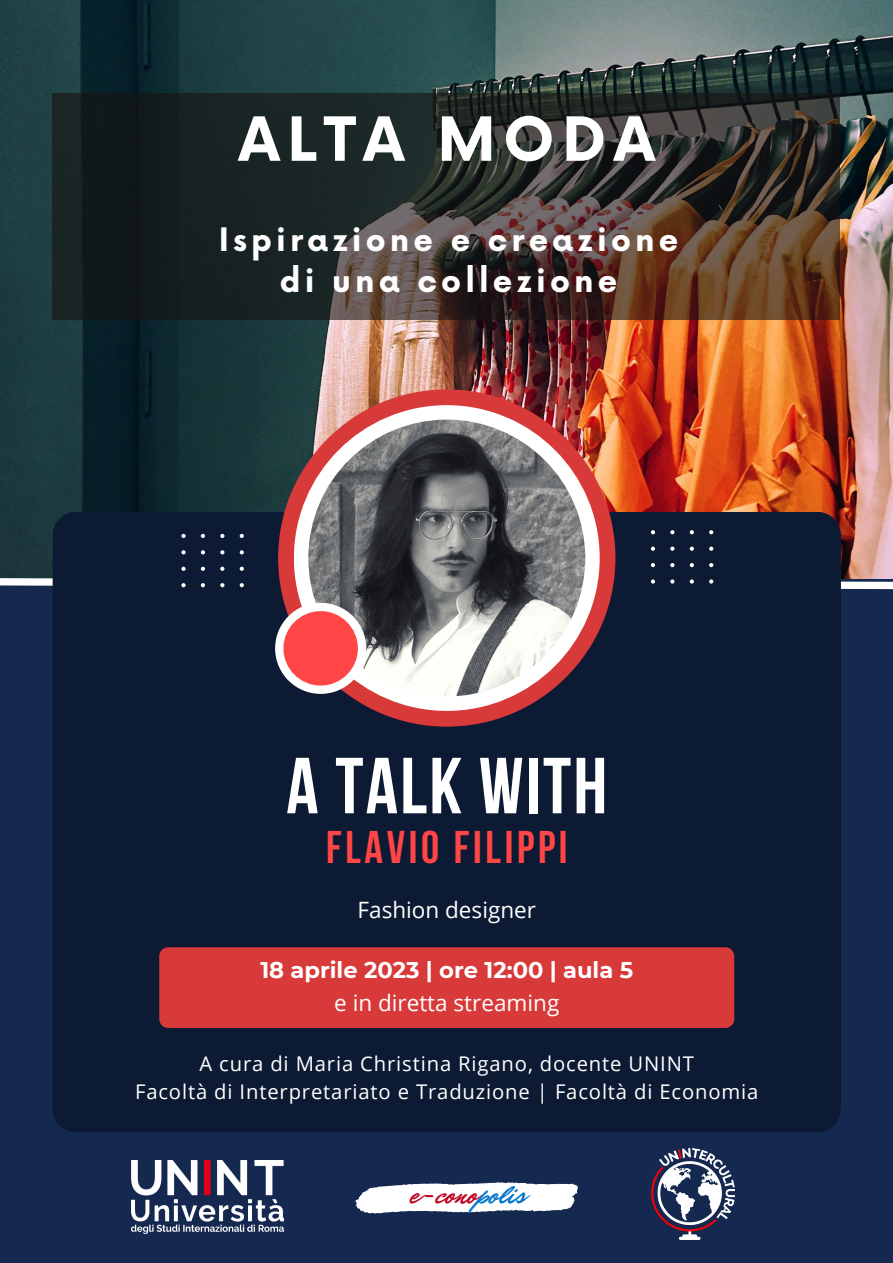
<style>
.page{position:relative;width:893px;height:1263px;background:#142850}
.page>*{position:absolute;margin:0;border:0;box-sizing:border-box;transform-origin:0 0}
.t1{font:700 79.28px "Bebas Neue";letter-spacing:.03em;color:#fff}
.t2{font:700 59.25px "Now";letter-spacing:.13em;color:#fff}
.t3{font:700 45.6px "Bebas Neue";letter-spacing:.08em;color:#ff4545}
.t4{font:700 31.5px/40.5px "Now";letter-spacing:.13em;color:#fff;text-align:center}
.t5{font:27.9px "Mr Dafoe";color:#c1001f}
.t6{font:700 22.58px "Montserrat";color:#fff}
.t7{font:22.5px "Open Sans";color:#fff}
.t8{font:20.25px/28.1px "Open Sans";letter-spacing:.04em;color:#fff;text-align:center}
.s1{color:#0076cc}
</style>
<div class="page">
<img style="left:0;top:0;width:893px;height:530px">
<div style="left:53px;top:512px;width:788px;height:620px;background:#0d1a34;border-radius:23px"></div>
<div style="left:159px;top:947px;width:575px;height:81px;background:#d83a3a;border-radius:9px"></div>
<div style="left:278px;top:389px;width:337px;height:338px;background:#d83a3a;border-radius:50%"></div>
<div style="left:294px;top:405px;width:305px;height:306px;background:#fff;border-radius:50%"></div>
<img style="left:308px;top:420px;width:277px;height:276px;border-radius:50%">
<div style="left:275px;top:603px;width:91px;height:91px;background:#fff;border-radius:50%"></div>
<div style="left:283px;top:611px;width:75px;height:74px;background:#ff4545;border-radius:50%"></div>
<svg style="left:0;top:530px;width:893px;height:63px"></svg>
<img style="left:131px;top:1160px;width:152px;height:73px">
<svg style="left:53px;top:94px;width:787px;height:226px"></svg>
<img style="left:651px;top:1149px;width:83px;height:91px">
<svg style="left:355px;top:1182px;width:223px;height:32px"></svg>
<h2 class="t2" style="left:239px;top:107px;width:418px">ALTA MODA</h2>
<h3 class="t4" style="left:219px;top:222px;width:461px">Ispirazione e creazione di una collezione</h3>
<h1 class="t1" style="left:286px;top:754px;width:322px">A TALK WITH</h1>
<h3 class="t3" style="left:326px;top:829px;width:243px">FLAVIO FILIPPI</h3>
<p class="t7" style="left:357px;top:894px;width:180px">Fashion designer</p>
<p class="t6" style="left:260px;top:956px;width:374px">18 aprile 2023 | ore 12:00 | aula 5</p>
<p class="t7" style="left:334px;top:987px;width:227px">e in diretta streaming</p>
<p class="t8" style="left:135px;top:1049px;width:625px">A cura di Maria Christina Rigano, docente UNINT<br>Facoltà di Interpretariato e Traduzione | Facoltà di Economia</p>
<h3 class="t5" style="left:409px;top:1176px;width:118px">e-cono<span class="s1">polis</span></h3>
</div>
